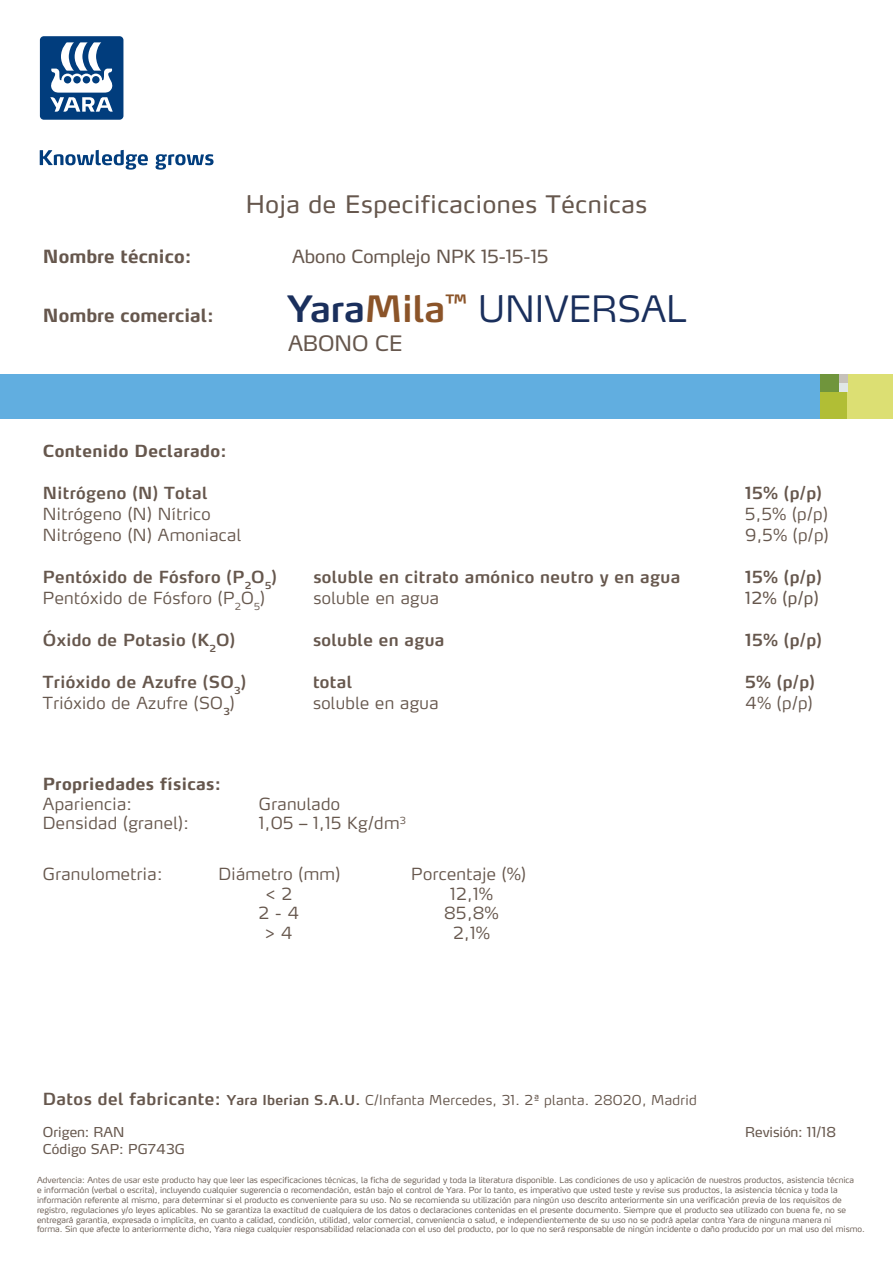
<style>
.page{position:relative;width:893px;height:1263px;background:#fff}
.page>*{position:absolute;margin:0;border:0;box-sizing:border-box;transform-origin:0 0}
.t1{font:300 36px "Yara Max LF";color:#1a2f5c}
.t2{font:24px "Yara Max LF";letter-spacing:.03em;color:#66574d}
.t3{font:21px "Yara Max LF";color:#66574d}
.t4{font:700 18px "Yara Max LF";letter-spacing:.005em;color:#66574d}
.t5{font:18px "Yara Max LF";color:#66574d}
.t6{font:300 16.5px "Yara Max LF";letter-spacing:.025em;color:#66574d}
.t7{font:600 16.5px "Yara Max LF";letter-spacing:.025em;color:#66574d}
.t8{font:700 16.5px "Yara Max LF";letter-spacing:.025em;color:#66574d}
.t9{font:16.5px "Yara Max LF";color:#66574d}
.t10{font:300 13.5px "Yara Max LF";letter-spacing:.02em;color:#66574d}
.t11{font:13.5px "Yara Max LF";letter-spacing:.005em;color:#66574d}
.t12{font:300 8.25px/9.9px "Yara Max LF";letter-spacing:.005em;color:#66574d}
.s1{font-weight:600}
.s2{font-weight:600;color:#8b5429}
.s3{font-weight:600;font-size:16.5px}
</style>
<div class="page">
<div style="left:0;top:374px;width:892px;height:45px;background:#61aee0"></div>
<svg style="left:40px;top:150px;width:173px;height:20px"></svg>
<svg style="left:39px;top:36px;width:85px;height:84px"></svg>
<div style="left:820px;top:392px;width:27px;height:27px;background:#b1be35"></div>
<div style="left:847px;top:374px;width:45px;height:45px;background:#dcdf73"></div>
<div style="left:838px;top:374px;width:9px;height:9px;background:#c6c1ba"></div>
<div style="left:838px;top:383px;width:9px;height:9px;background:#e0e7e7"></div>
<div style="left:820px;top:374px;width:18px;height:18px;background:#70953c"></div>
<h2 class="t2" style="left:246px;top:189px;width:403px">Hoja de Especificaciones Técnicas</h2>
<h3 class="t4" style="left:43px;top:245px;width:150px">Nombre técnico:</h3>
<h3 class="t5" style="left:292px;top:245px;width:258px">Abono Complejo NPK 15-15-15</h3>
<h3 class="t4" style="left:43px;top:304px;width:172px">Nombre comercial:</h3>
<h1 class="t1" style="left:287px;top:286px;width:401px"><span class="s1">Yara</span><span class="s2">Mila</span><sup>™</sup> UNIVERSAL</h1>
<h3 class="t3" style="left:288px;top:330px;width:116px">ABONO CE</h3>
<h3 class="t8" style="left:43px;top:441px;width:185px">Contenido Declarado:</h3>
<h3 class="t7" style="left:43px;top:483px;width:166px">Nitrógeno (N) Total</h3>
<h3 class="t7" style="left:745px;top:483px;width:78px">15% (p/p)</h3>
<h3 class="t6" style="left:43px;top:504px;width:169px">Nitrógeno (N) Nítrico</h3>
<h3 class="t6" style="left:745px;top:504px;width:84px">5,5% (p/p)</h3>
<h3 class="t6" style="left:43px;top:525px;width:200px">Nitrógeno (N) Amoniacal</h3>
<h3 class="t6" style="left:745px;top:525px;width:85px">9,5% (p/p)</h3>
<h3 class="t7" style="left:43px;top:567px;width:235px">Pentóxido de Fósforo (P<sub>2</sub>O<sub>5</sub>)</h3>
<h3 class="t7" style="left:313px;top:567px;width:368px">soluble en citrato amónico neutro y en agua</h3>
<h3 class="t7" style="left:745px;top:567px;width:78px">15% (p/p)</h3>
<h3 class="t6" style="left:43px;top:588px;width:223px">Pentóxido de Fósforo (P<sub>2</sub>O<sub>5</sub>)</h3>
<h3 class="t6" style="left:313px;top:588px;width:127px">soluble en agua</h3>
<h3 class="t9" style="left:745px;top:588px;width:75px">12% (p/p)</h3>
<h3 class="t7" style="left:43px;top:630px;width:194px">Óxido de Potasio (K<sub>2</sub>O)</h3>
<h3 class="t7" style="left:313px;top:630px;width:133px">soluble en agua</h3>
<h3 class="t7" style="left:745px;top:630px;width:78px">15% (p/p)</h3>
<h3 class="t7" style="left:43px;top:672px;width:205px">Trióxido de Azufre (SO<sub>3</sub>)</h3>
<h3 class="t7" style="left:313px;top:672px;width:41px">total</h3>
<h3 class="t7" style="left:745px;top:672px;width:71px">5% (p/p)</h3>
<h3 class="t6" style="left:43px;top:693px;width:193px">Trióxido de Azufre (SO<sub>3</sub>)</h3>
<h3 class="t6" style="left:313px;top:693px;width:127px">soluble en agua</h3>
<h3 class="t6" style="left:745px;top:693px;width:69px">4% (p/p)</h3>
<h3 class="t8" style="left:43px;top:773px;width:180px">Propriedades físicas:</h3>
<h3 class="t6" style="left:43px;top:793px;width:91px">Apariencia:</h3>
<h3 class="t6" style="left:259px;top:793px;width:83px">Granulado</h3>
<h3 class="t6" style="left:43px;top:813px;width:147px">Densidad (granel):</h3>
<h3 class="t6" style="left:259px;top:813px;width:149px">1,05 – 1,15 Kg/dm<sup>3</sup></h3>
<h3 class="t6" style="left:43px;top:863px;width:121px">Granulometria:</h3>
<h3 class="t6" style="left:218px;top:863px;width:123px">Diámetro (mm)</h3>
<h3 class="t6" style="left:411px;top:863px;width:116px">Porcentaje (%)</h3>
<h3 class="t6" style="left:266px;top:883px;width:28px">&lt; 2</h3>
<h3 class="t6" style="left:450px;top:883px;width:44px">12,1%</h3>
<h3 class="t6" style="left:258px;top:903px;width:42px">2 - 4</h3>
<h3 class="t6" style="left:444px;top:903px;width:56px">85,8%</h3>
<h3 class="t6" style="left:265px;top:923px;width:29px">&gt; 4</h3>
<h3 class="t6" style="left:453px;top:923px;width:38px">2,1%</h3>
<h3 class="t10" style="left:43px;top:1091px;width:655px"><span class="s3">Datos del fabricante:</span> <span class="s1">Yara Iberian S.A.U.</span> C/Infanta Mercedes, 31. 2ª planta. 28020, Madrid</h3>
<h3 class="t11" style="left:43px;top:1124px;width:83px">Origen: RAN</h3>
<h3 class="t11" style="left:745px;top:1124px;width:92px">Revisión: 11/18</h3>
<h3 class="t11" style="left:43px;top:1140px;width:144px">Código SAP: PG743G</h3>
<p class="t12" style="left:37px;top:1175px;width:829px">Advertencia: Antes de usar este producto hay que leer las especificaciones técnicas, la ficha de seguridad y toda la literatura disponible. Las condiciones de uso y aplicación de nuestros productos, asistencia técnica<br>e información (verbal o escrita), incluyendo cualquier sugerencia o recomendación, están bajo el control de Yara. Por lo tanto, es imperativo que usted teste y revise sus productos, la asistencia técnica y toda la información referente al mismo, para determinar si el producto es conveniente para su uso. No se recomienda su utilización para ningún uso descrito anteriormente sin una verificación previa de los requisitos de registro, regulaciones y/o leyes aplicables. No se garantiza la exactitud de cualquiera de los datos o declaraciones contenidas en el presente documento. Siempre que el producto sea utilizado con buena fe, no se entregará garantía, expresada o implícita, en cuanto a calidad, condición, utilidad, valor comercial, conveniencia o salud, e independientemente de su uso no se podrá apelar contra Yara de ninguna manera ni<br>forma. Sin que afecte lo anteriormente dicho, Yara niega cualquier responsabilidad relacionada con el uso del producto, por lo que no será responsable de ningún incidente o daño producido por un mal uso del mismo.</p>
</div>
